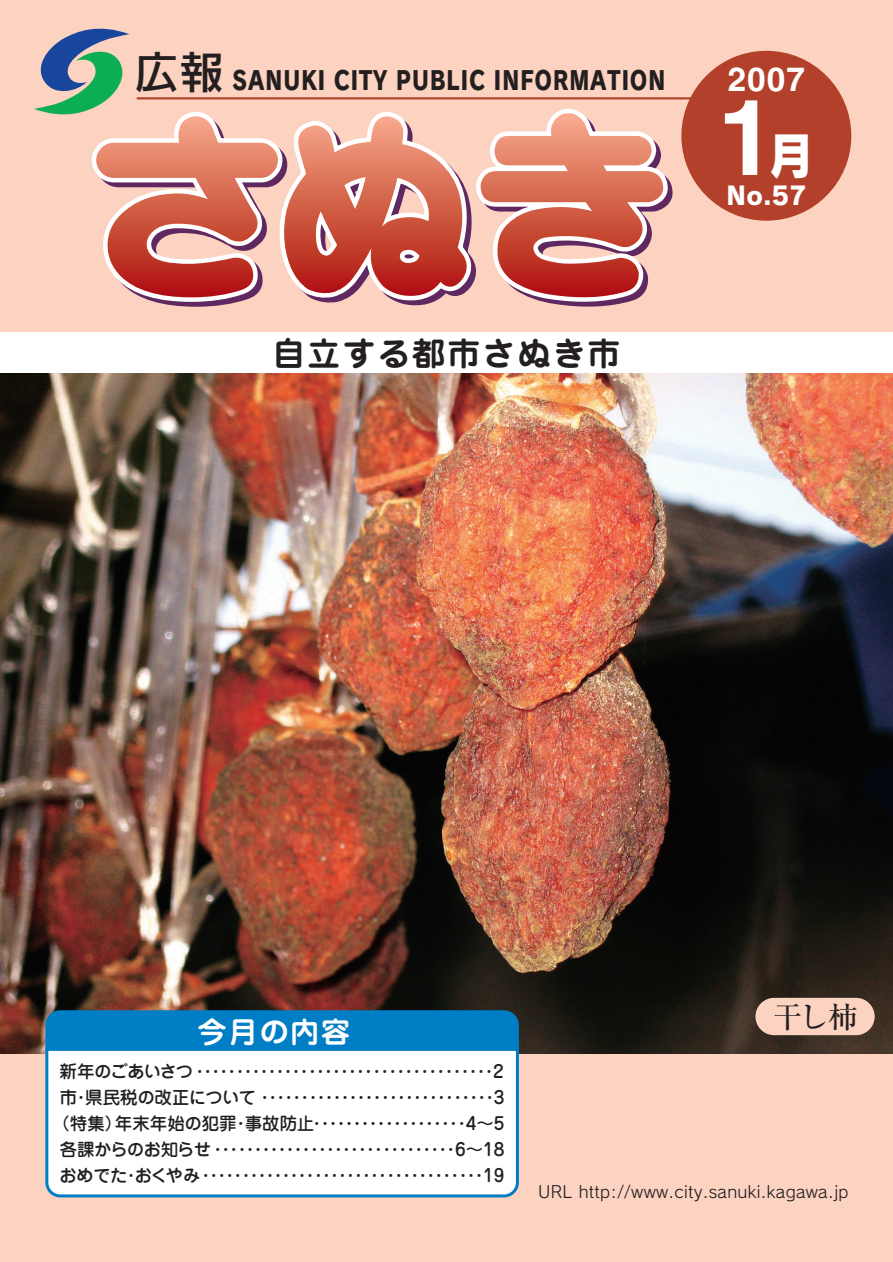
<style>
.page{position:relative;width:893px;height:1262px;background:#fff}
.page>*{position:absolute;margin:0;border:0;box-sizing:border-box;transform-origin:0 0}
.t1{font:700 105px "Helvetica";color:#fff}
.t2{font:51.6px "Rodin CID EB";color:#fff;scale:.88 1}
.t3{font:45px "Rodin CID DB";color:#231f20}
.t4{font:700 33.3px "Helvetica";color:#fff}
.t5{font:700 33px "Jun 501";letter-spacing:.06em;color:#231f20}
.t6{font:500 29.4px "Ryumin";color:#231f20}
.t7{font:700 29.1px "Jun 501";letter-spacing:.06em;color:#fff}
.t8{font:25.5px "Rodin CID EB";letter-spacing:.025em;color:#231f20;scale:.85 1}
.t9{font:25.05px "Rodin CID EB";color:#fff}
.t10{font:500 17.4px/25.8px "Jun 34";letter-spacing:-.02em;color:#231f20;text-align:center}
.t11{font:16.5px "Rodin CID M";letter-spacing:.02em;color:#231f20}
</style>
<div class="page">
<img style="left:0;top:374px;width:892px;height:680px">
<div style="left:0;top:1054px;width:892px;height:208px;background:#fcd2c0"></div>
<div style="left:0;top:0;width:892px;height:331px;background:#fcd2c0"></div>
<svg style="left:670px;top:51px;width:181px;height:170px;fill:#b2402a"></svg>
<svg style="left:34px;top:28px;width:636px;height:279px"></svg>
<div style="left:755px;top:997px;width:119px;height:38px;background:#fcd2c0;border-radius:19px"></div>
<svg style="left:44px;top:1008px;width:476px;height:38px;background:#0678b9"></svg>
<svg style="left:44px;top:1046px;width:476px;height:152px;background:#eef6fa"></svg>
<h3 class="t3" style="left:134px;top:55px;width:91px">広報</h3>
<h3 class="t8" style="left:232px;top:71px;width:511px">SANUKI CITY PUBLIC INFORMATION</h3>
<h3 class="t5" style="left:272px;top:341px;width:349px">自立する都市さぬき市</h3>
<h3 class="t4" style="left:727px;top:67px;width:79px">2007</h3>
<h1 class="t1" style="left:717px;top:100px;width:60px">1</h1>
<h2 class="t2" style="left:767px;top:136px;width:53px">月</h2>
<h3 class="t9" style="left:726px;top:186px;width:82px">No.57</h3>
<h3 class="t7" style="left:198px;top:1020px;width:154px">今月の内容</h3>
<h3 class="t6" style="left:773px;top:1006px;width:86px">干し柿</h3>
<p class="t10" style="left:52px;top:1060px;width:454px">新年のごあいさつ ・・・・・・・・・・・・・・・・・・・・・・・・・・・・・・・・・・・・・2市・県民税の改正について ・・・・・・・・・・・・・・・・・・・・・・・・・・・・・3（特集）年末年始の犯罪・事故防止 ・・・・・・・・・・・・・・・・・・・4～5各課からのお知らせ ・・・・・・・・・・・・・・・・・・・・・・・・・・・・・・6～18おめでた・おくやみ ・・・・・・・・・・・・・・・・・・・・・・・・・・・・・・・・・・・19</p>
<p class="t11" style="left:538px;top:1185px;width:312px">URL http://www.city.sanuki.kagawa.jp</p>
</div>
